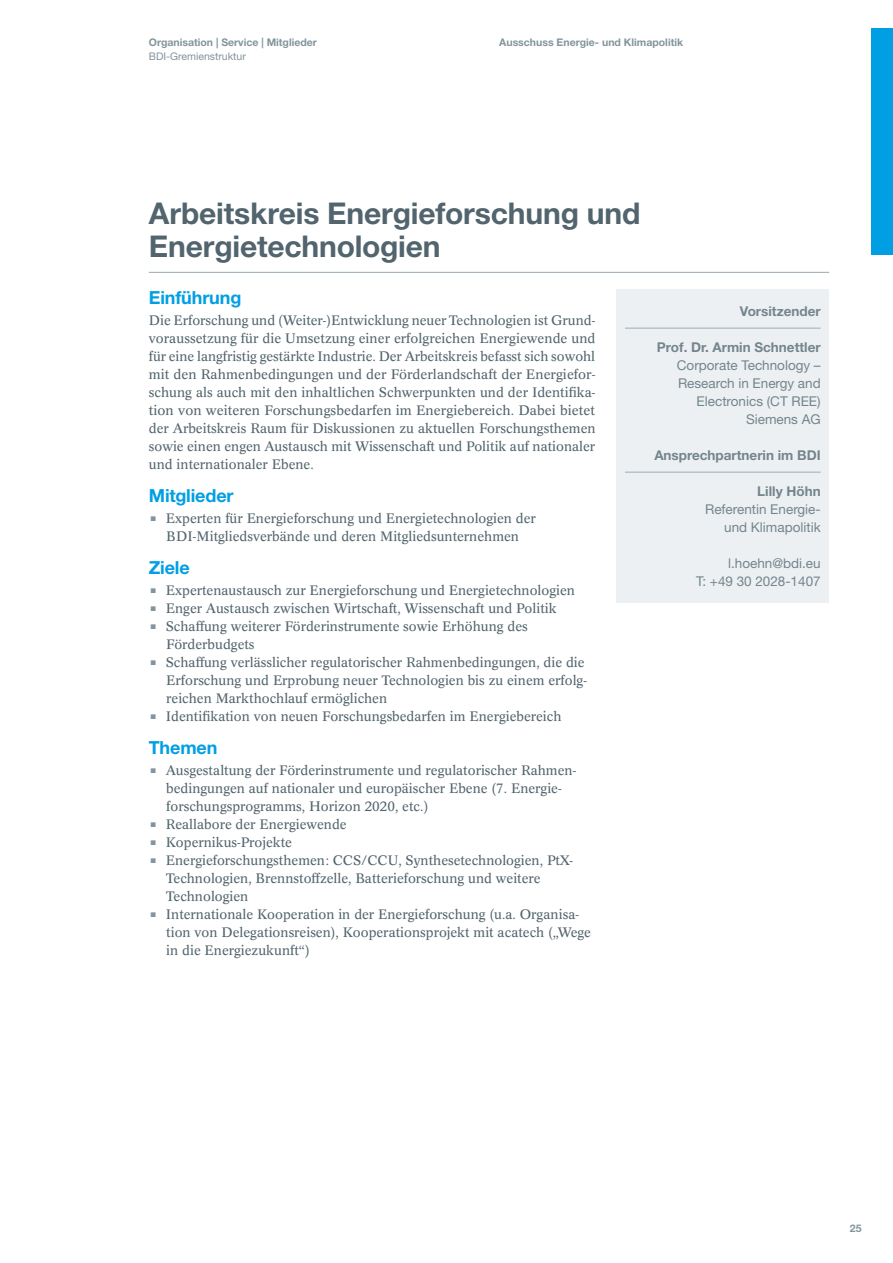
<style>
.page{position:relative;width:893px;height:1263px;background:#fff}
.page>*{position:absolute;margin:0;border:0;box-sizing:border-box;transform-origin:0 0}
._01_H_22pt_Grau{font:700 30px/33px "Helvetica Neue LT Std";letter-spacing:-.005em;color:#52646d}
.t1{font:700 30px "Helvetica Neue LT Std";color:#83949d}
._02_H1_12{font:700 18px "Helvetica Neue LT Std";letter-spacing:-.01em;color:#009fe3}
._01_Text{font:13.5px/18px "Concorde BE";color:#52646d}
._12__Position_Block{font:13.5px/18px "Helvetica Neue LT Std";color:#73858e;text-align:right}
._12__Position_Block-2{font:700 13.5px "Helvetica Neue LT Std";color:#73858e}
.t2{font:700 10.5px "Helvetica Neue LT Std";color:#83949d}
.t3{font:10.5px "Helvetica Neue LT Std";color:#83949d}
.s1{font-weight:700}
</style>
<div class="page">
<hr style="left:149px;top:272px;width:680px;height:1px;background:#a5b3bb">
<div style="left:617px;top:290px;width:212px;height:313px;background:#edf0f2"></div>
<hr style="left:625px;top:328px;width:196px;height:1px;background:#a5b3bb">
<hr style="left:625px;top:472px;width:196px;height:1px;background:#a5b3bb">
<div style="left:872px;top:28px;width:21px;height:227px;background:#009fe3"></div>
<p class="t2" style="left:149px;top:36px;width:170px">Organisation | Service | Mitglieder</p>
<p class="t2" style="left:499px;top:36px;width:185px">Ausschuss Energie- und Klimapolitik</p>
<p class="t3" style="left:149px;top:50px;width:99px">BDI-Gremienstruktur</p>
<p class="_01_H_22pt_Grau" style="left:149px;top:196px;width:493px">Arbeitskreis Energieforschung und<br>Energietechnologien</p>
<p class="_02_H1_12" style="left:149px;top:286px;width:94px">Einführung</p>
<p class="_01_Text" style="left:149px;top:311px;width:448px;text-align:justify">Die Erforschung und (Weiter-)Entwicklung neuer Technologien ist Grund&shy;voraussetzung für die Umsetzung einer erfolgreichen Energiewende und für eine langfristig gestärkte Industrie. Der Arbeitskreis befasst sich sowohl mit den Rahmenbedingungen und der Förderlandschaft der Energiefor&shy;schung als auch mit den inhaltlichen Schwerpunkten und der Identifika&shy;tion von weiteren Forschungsbedarfen im Energiebereich. Dabei bietet der Arbeitskreis Raum für Diskussionen zu aktuellen Forschungsthemen sowie einen engen Austausch mit Wissenschaft und Politik auf nationaler und internationaler Ebene.</p>
<p class="_02_H1_12" style="left:149px;top:484px;width:86px">Mitglieder</p>
<p class="t1" style="left:149px;top:492px;width:10px">.</p>
<p class="_01_Text" style="left:166px;top:509px;width:372px">Experten für Energieforschung und Energietechnologien der<br>BDI-Mitgliedsverbände und deren Mitgliedsunternehmen</p>
<p class="_02_H1_12" style="left:149px;top:556px;width:42px">Ziele</p>
<p class="t1" style="left:149px;top:564px;width:10px">.</p>
<p class="_01_Text" style="left:166px;top:581px;width:411px">Expertenaustausch zur Energieforschung und Energietechnologien</p>
<p class="t1" style="left:149px;top:582px;width:10px">.</p>
<p class="_01_Text" style="left:166px;top:599px;width:392px">Enger Austausch zwischen Wirtschaft, Wissenschaft und Politik</p>
<p class="t1" style="left:149px;top:600px;width:10px">.</p>
<p class="_01_Text" style="left:166px;top:617px;width:363px">Schaffung weiterer Förderinstrumente sowie Erhöhung des<br>Förderbudgets</p>
<p class="t1" style="left:149px;top:636px;width:10px">.</p>
<p class="_01_Text" style="left:166px;top:653px;width:423px">Schaffung verlässlicher regulatorischer Rahmenbedingungen, die die<br>Erforschung und Erprobung neuer Technologien bis zu einem erfolg&shy;reichen Markthochlauf ermöglichen</p>
<p class="t1" style="left:149px;top:690px;width:10px">.</p>
<p class="_01_Text" style="left:166px;top:707px;width:397px">Identifikation von neuen Forschungsbedarfen im Energiebereich</p>
<p class="_02_H1_12" style="left:149px;top:736px;width:70px">Themen</p>
<p class="t1" style="left:149px;top:744px;width:10px">.</p>
<p class="_01_Text" style="left:166px;top:761px;width:412px">Ausgestaltung der Förderinstrumente und regulatorischer Rahmen&shy;bedingungen auf nationaler und europäischer Ebene (7. Energie&shy;forschungsprogramms, Horizon 2020, etc.)</p>
<p class="t1" style="left:149px;top:798px;width:10px">.</p>
<p class="_01_Text" style="left:166px;top:815px;width:182px">Reallabore der Energiewende</p>
<p class="t1" style="left:149px;top:816px;width:10px">.</p>
<p class="_01_Text" style="left:166px;top:833px;width:128px">Kopernikus-Projekte</p>
<p class="t1" style="left:149px;top:834px;width:10px">.</p>
<p class="_01_Text" style="left:166px;top:851px;width:409px">Energieforschungsthemen: CCS/CCU, Synthesetechnologien, PtX-<br>Technologien, Brennstoffzelle, Batterieforschung und weitere<br>Technologien</p>
<p class="t1" style="left:149px;top:888px;width:10px">.</p>
<p class="_01_Text" style="left:166px;top:905px;width:427px">Internationale Kooperation in der Energieforschung (u.a. Organisa&shy;tion von Delegationsreisen), Kooperationsprojekt mit acatech („Wege in die Energiezukunft“)</p>
<p class="_12__Position_Block-2" style="left:740px;top:303px;width:82px">Vorsitzender</p>
<p class="_12__Position_Block" style="left:657px;top:338px;width:165px"><span class="s1">Prof. Dr. Armin Schnettler<br></span>Corporate Technology –<br>Research in Energy and<br>Electronics (CT REE)</p>
<p class="_12__Position_Block" style="left:746px;top:410px;width:76px">Siemens AG</p>
<p class="_12__Position_Block-2" style="left:654px;top:447px;width:168px">Ansprechpartnerin im BDI</p>
<p class="_12__Position_Block" style="left:705px;top:482px;width:117px"><span class="s1">Lilly Höhn<br></span>Referentin Energie&shy;und Klimapolitik</p>
<p class="_12__Position_Block" style="left:728px;top:554px;width:94px">l.hoehn@bdi.eu</p>
<p class="_12__Position_Block" style="left:696px;top:572px;width:126px">T: +49 30 2028-1407</p>
<p class="t2" style="left:850px;top:1222px;width:13px">25</p>
</div>
